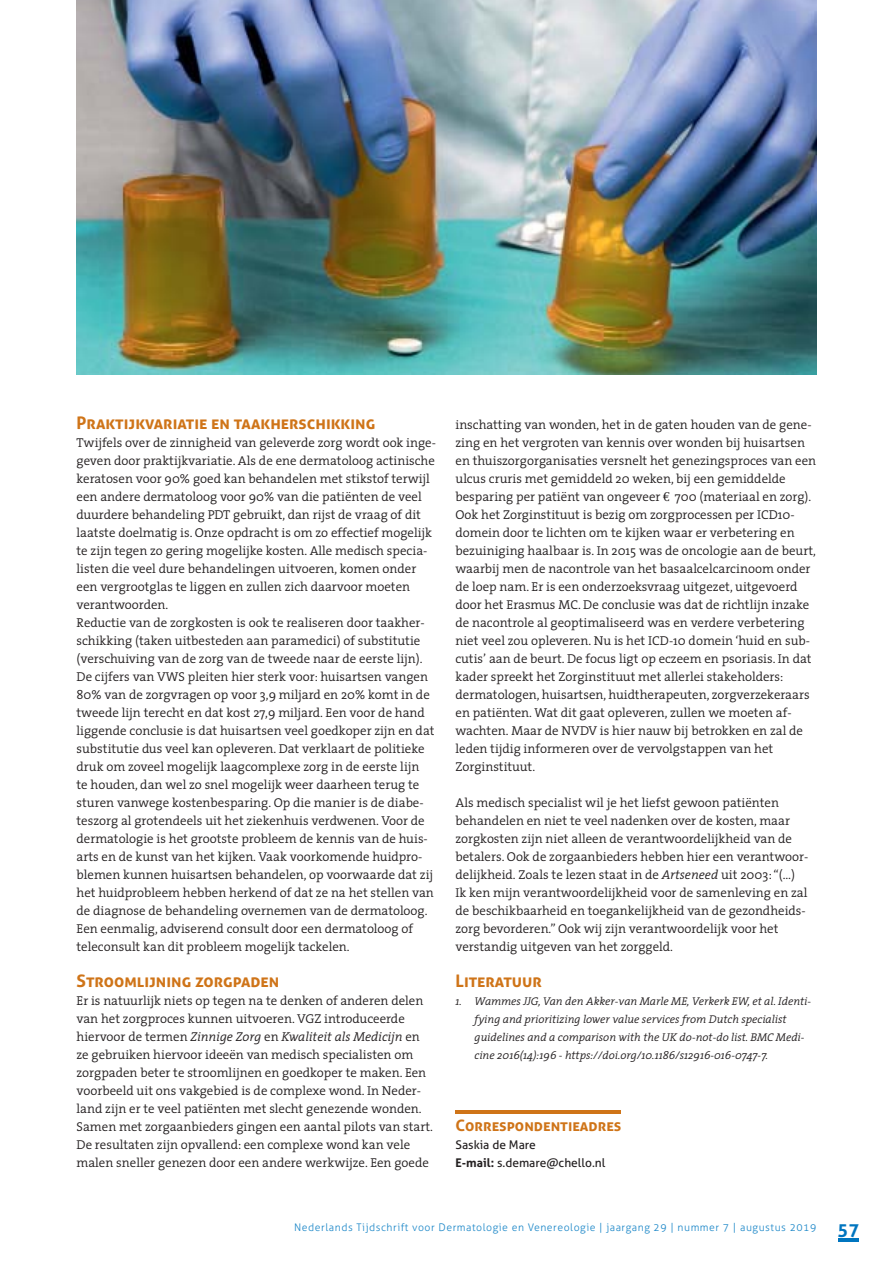
<style>
.page{position:relative;width:893px;height:1263px;background:#fff}
.page>*{position:absolute;margin:0;border:0;box-sizing:border-box;transform-origin:0 0}
.t1{font:700 17.25px "Aller";color:#cf7418}
.t2{font:700 15.75px "Aller";color:#cf7418}
.t3{font:300 12.9px/18px "The Serif";color:#231f20}
.t4{font:12px/18px "Aller";color:#231f20}
.t5{font:italic 300 11.25px/18px "The Serif";color:#231f20}
.t6{font:300 10.5px "Aller";letter-spacing:.05em;color:#1c87c8}
.s1{font-style:italic}
.s2{font-family:"Euro Serif";font-weight:400}
.s3{font-weight:700}
.s4{font-weight:700;font-size:18px;color:#0075bf}
</style>
<div class="page">
<hr style="left:838px;top:1238px;width:21px;height:3px;background:#0075bf">
<hr style="left:455px;top:1110px;width:166px;height:3px;background:#cf7418">
<img style="left:77px;top:0;width:739px;height:375px">
<h1 class="t1" style="left:77px;top:416px;width:300px">Praktijkvariatie en taakherschikking</h1>
<p class="t3" style="left:77px;top:435px;width:361px">Twijfels over de zinnigheid van geleverde zorg wordt ook inge&shy;geven door praktijkvariatie. Als de ene dermatoloog actinische keratosen voor 90% goed kan behandelen met stikstof terwijl een andere dermatoloog voor 90% van die patiënten de veel duurdere behandeling PDT gebruikt, dan rijst de vraag of dit laatste doelmatig is. Onze opdracht is om zo effectief mogelijk te zijn tegen zo gering mogelijke kosten. Alle medisch specia&shy;listen die veel dure behandelingen uitvoeren, komen onder een vergrootglas te liggen en zullen zich daarvoor moeten verantwoorden.<br>Reductie van de zorgkosten is ook te realiseren door taakher&shy;schikking (taken uitbesteden aan paramedici) of substitutie (verschuiving van de zorg van de tweede naar de eerste lijn).<br>De cijfers van VWS pleiten hier sterk voor: huisartsen vangen 80% van de zorgvragen op voor 3,9 miljard en 20% komt in de tweede lijn terecht en dat kost 27,9 miljard. Een voor de hand liggende conclusie is dat huisartsen veel goedkoper zijn en dat substitutie dus veel kan opleveren. Dat verklaart de politieke druk om zoveel mogelijk laagcomplexe zorg in de eerste lijn<br>te houden, dan wel zo snel mogelijk weer daarheen terug te sturen vanwege kostenbesparing. Op die manier is de diabe&shy;teszorg al grotendeels uit het ziekenhuis verdwenen. Voor de dermatologie is het grootste probleem de kennis van de huis&shy;arts en de kunst van het kijken. Vaak voorkomende huidpro&shy;blemen kunnen huisartsen behandelen, op voorwaarde dat zij het huidprobleem hebben herkend of dat ze na het stellen van de diagnose de behandeling overnemen van de dermatoloog.<br>Een eenmalig, adviserend consult door een dermatoloog of teleconsult kan dit probleem mogelijk tackelen.</p>
<h1 class="t1" style="left:77px;top:974px;width:204px">Stroomlijning zorgpaden</h1>
<p class="t3" style="left:77px;top:993px;width:358px">Er is natuurlijk niets op tegen na te denken of anderen delen van het zorgproces kunnen uitvoeren. VGZ introduceerde hiervoor de termen <span class="s1">Zinnige Zorg</span> en <span class="s1">Kwaliteit als Medicijn</span> en ze gebruiken hiervoor ideeën van medisch specialisten om zorgpaden beter te stroomlijnen en goedkoper te maken. Een voorbeeld uit ons vakgebied is de complexe wond. In Neder&shy;land zijn er te veel patiënten met slecht genezende wonden.<br>Samen met zorgaanbieders gingen een aantal pilots van start.<br>De resultaten zijn opvallend: een complexe wond kan vele malen sneller genezen door een andere werkwijze. Een goede</p>
<p class="t3" style="left:455px;top:417px;width:362px">inschatting van wonden, het in de gaten houden van de gene&shy;zing en het vergroten van kennis over wonden bij huisartsen en thuiszorgorganisaties versnelt het genezingsproces van een ulcus cruris met gemiddeld 20 weken, bij een gemiddelde besparing per patiënt van ongeveer <span class="s2">€</span> 700 (materiaal en zorg).<br>Ook het Zorginstituut is bezig om zorgprocessen per ICD10- domein door te lichten om te kijken waar er verbetering en bezuiniging haalbaar is. In 2015 was de oncologie aan de beurt, waarbij men de nacontrole van het basaalcelcarcinoom onder de loep nam. Er is een onderzoeksvraag uitgezet, uitgevoerd door het Erasmus MC. De conclusie was dat de richtlijn inzake de nacontrole al geoptimaliseerd was en verdere verbetering niet veel zou opleveren. Nu is het ICD-10 domein ‘huid en sub&shy;cutis’ aan de beurt. De focus ligt op eczeem en psoriasis. In dat kader spreekt het Zorginstituut met allerlei stakeholders: dermatologen, huisartsen, huidtherapeuten, zorgverzekeraars en patiënten. Wat dit gaat opleveren, zullen we moeten af&shy;wachten. Maar de NVDV is hier nauw bij betrokken en zal de leden tijdig informeren over de vervolgstappen van het Zorginstituut.</p>
<p class="t3" style="left:455px;top:795px;width:354px">Als medisch specialist wil je het liefst gewoon patiënten behandelen en niet te veel nadenken over de kosten, maar zorgkosten zijn niet alleen de verantwoordelijkheid van de betalers. Ook de zorgaanbieders hebben hier een verantwoor&shy;delijkheid. Zoals te lezen staat in de <span class="s1">Artseneed</span> uit 2003: “(…)<br>Ik ken mijn verantwoordelijkheid voor de samenleving en zal de beschikbaarheid en toegankelijkheid van de gezondheids&shy;zorg bevorderen.” Ook wij zijn verantwoordelijk voor het verstandig uitgeven van het zorggeld.</p>
<h1 class="t1" style="left:455px;top:974px;width:88px">Literatuur</h1>
<p class="t5" style="left:475px;top:993px;width:338px;text-indent:-19px">1. Wammes JJG, Van den Akker-van Marle ME, Verkerk EW, et al. Identi&shy;fying and prioritizing lower value services from Dutch specialist guidelines and a comparison with the UK do-not-do list. BMC Medi&shy;cine 2016(14):196 - https://doi.org/10.1186/s12916-016-0747-7.</p>
<p class="t2" style="left:455px;top:1119px;width:167px">Correspondentieadres</p>
<p class="t4" style="left:455px;top:1137px;width:151px">Saskia de Mare<br><span class="s3">E-mail:</span> s.demare@chello.nl</p>
<p class="t6" style="left:294px;top:1223px;width:566px">Nederlands Tijdschrift voor Dermatologie en Venereologie | jaargang 29 | nummer 7 | augustus 2019 <span class="s4">57</span></p>
</div>
